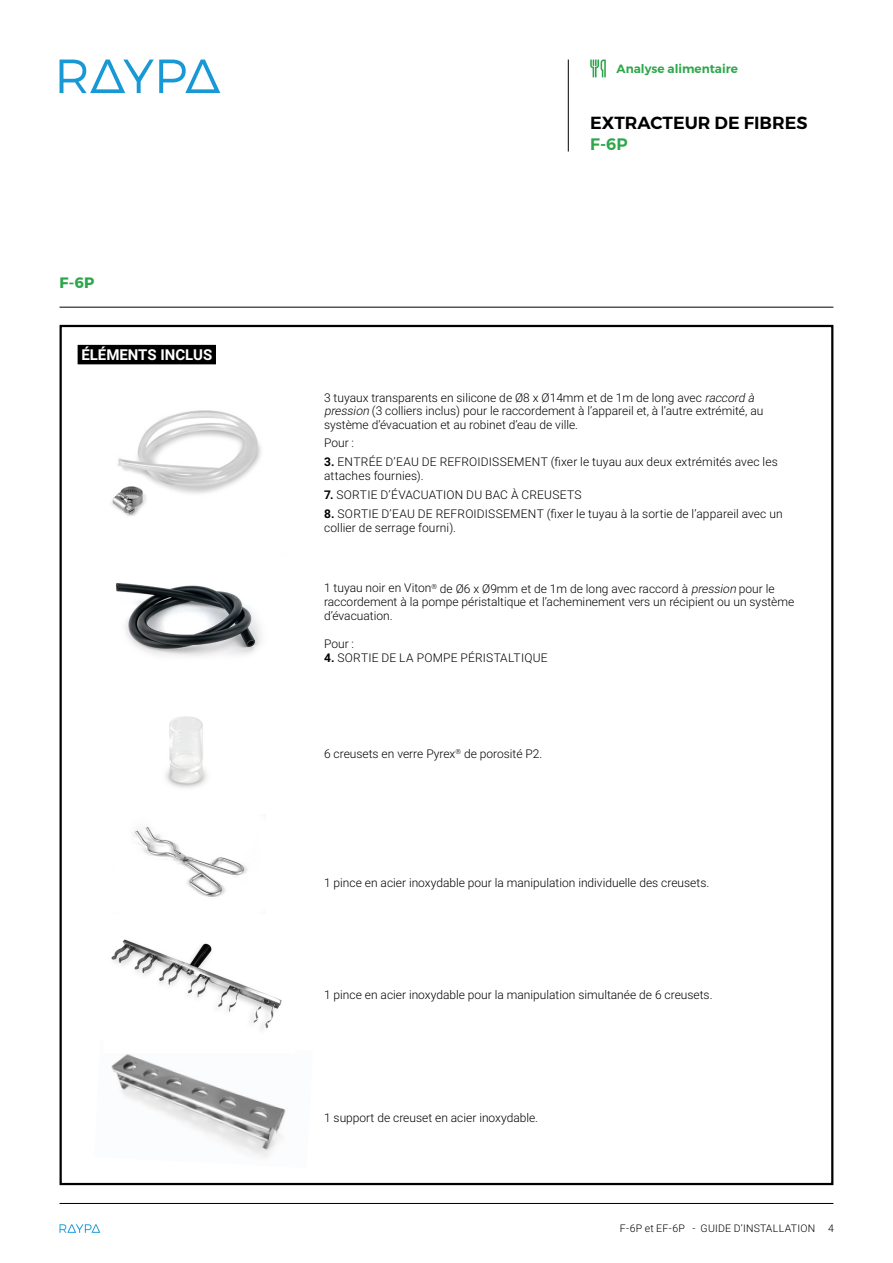
<style>
.page{position:relative;width:893px;height:1263px;background:#fff}
.page>*{position:absolute;margin:0;border:0;box-sizing:border-box;transform-origin:0 0}
.t1{font:600 17.4px "Montserrat";color:#000}
.t2{font:600 16.5px "Montserrat";color:#2da64b}
.t3{font:700 15px "Roboto";color:#fff}
.t4{font:700 15px "Montserrat";color:#2da64b}
.t5{font:300 12px/13.8px "Roboto";color:#000}
.t6{font:300 12px "Roboto";letter-spacing:.02em;color:#000}
.t7{font:600 12px "Montserrat";color:#2da64b}
.t8{font:300 10.5px "Roboto";letter-spacing:.02em;color:#000}
.s1{font-style:italic}
.s2{font-weight:700}
</style>
<div class="page">
<hr style="left:568px;top:60px;width:1px;height:92px;background:#000">
<hr style="left:60px;top:307px;width:773px;height:1px;background:#000">
<svg style="left:590px;top:60px;width:16px;height:17px"></svg>
<svg style="left:60px;top:60px;width:160px;height:33px"></svg>
<svg style="left:60px;top:1224px;width:40px;height:9px"></svg>
<hr style="left:60px;top:1203px;width:773px;height:1px;background:#000">
<div style="left:78px;top:345px;width:138px;height:19px;background:#000"></div>
<img style="left:165px;top:716px;width:42px;height:72px">
<img style="left:116px;top:583px;width:145px;height:74px">
<img style="left:118px;top:410px;width:143px;height:84px">
<img style="left:111px;top:482px;width:37px;height:34px">
<img style="left:133px;top:827px;width:114px;height:70px">
<img style="left:111px;top:1054px;width:175px;height:104px">
<img style="left:111px;top:939px;width:171px;height:90px">
<p class="t4" style="left:60px;top:271px;width:36px">F-6P</p>
<p class="t3" style="left:81px;top:344px;width:132px">ÉLÉMENTS INCLUS</p>
<p class="t7" style="left:617px;top:59px;width:123px">Analyse alimentaire</p>
<h1 class="t1" style="left:590px;top:109px;width:219px">EXTRACTEUR DE FIBRES</h1>
<h2 class="t2" style="left:590px;top:131px;width:39px">F-6P</h2>
<p class="t5" style="left:324px;top:390px;width:441px">3 tuyaux transparents en silicone de Ø8 x Ø14mm et de 1m de long avec <span class="s1">raccord à pression</span> (3 colliers inclus) pour le raccordement à l’appareil et, à l’autre extrémité, au système d’évacuation et au robinet d’eau de ville.</p>
<p class="t5" style="left:324px;top:436px;width:32px">Pour :</p>
<p class="t5" style="left:324px;top:454px;width:455px;line-height:14.4px"><span class="s2">3.</span> ENTRÉE D’EAU DE REFROIDISSEMENT (fixer le tuyau aux deux extrémités avec les attaches fournies).</p>
<p class="t5" style="left:324px;top:487px;width:259px"><span class="s2">7.</span> SORTIE D’ÉVACUATION DU BAC À CREUSETS</p>
<p class="t5" style="left:324px;top:506px;width:460px;line-height:14.4px"><span class="s2">8.</span> SORTIE D’EAU DE REFROIDISSEMENT (fixer le tuyau à la sortie de l’appareil avec un collier de serrage fourni).</p>
<p class="t5" style="left:324px;top:581px;width:472px">1 tuyau noir en Viton<sup>®</sup> de Ø6 x Ø9mm et de 1m de long avec raccord à <span class="s1">pression</span> pour le raccordement à la pompe péristaltique et l’acheminement vers un récipient ou un système d’évacuation.</p>
<p class="t5" style="left:324px;top:636px;width:32px">Pour :</p>
<p class="t6" style="left:324px;top:649px;width:225px"><span class="s2">4.</span> SORTIE DE LA POMPE PÉRISTALTIQUE</p>
<p class="t5" style="left:324px;top:746px;width:220px">6 creusets en verre Pyrex<sup>®</sup> de porosité P2.</p>
<p class="t5" style="left:324px;top:875px;width:387px">1 pince en acier inoxydable pour la manipulation individuelle des creusets.</p>
<p class="t5" style="left:324px;top:988px;width:390px">1 pince en acier inoxydable pour la manipulation simultanée de 6 creusets.</p>
<p class="t5" style="left:324px;top:1110px;width:216px">1 support de creuset en acier inoxydable.</p>
<p class="t8" style="left:620px;top:1221px;width:215px">F-6P et EF-6P - GUIDE D’INSTALLATION 4</p>
</div>
